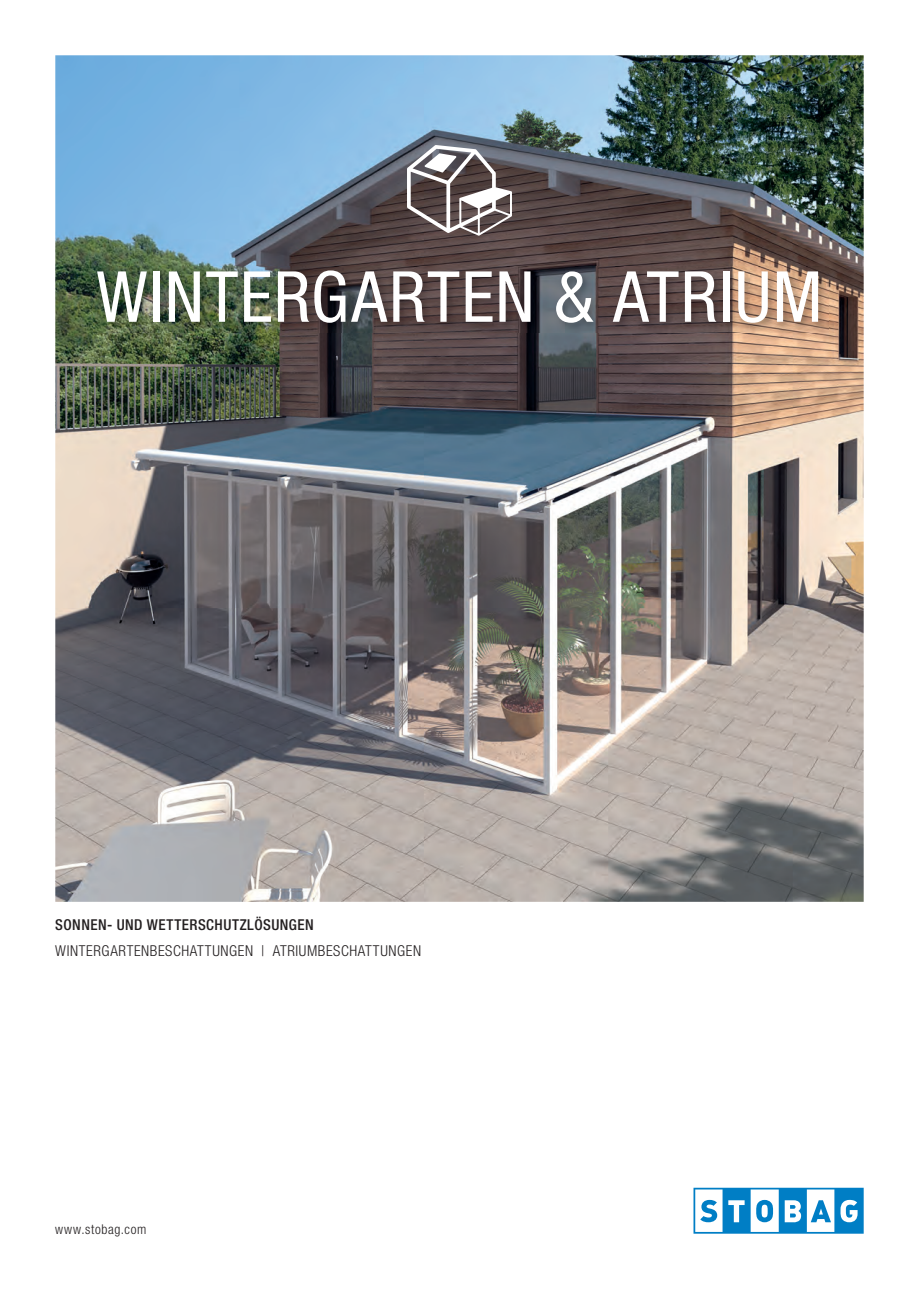
<style>
.page{position:relative;width:919px;height:1289px;background:#fff}
.page>*{position:absolute;margin:0;border:0;box-sizing:border-box;transform-origin:0 0}
.t1{font:condensed 70.5px "Helvetica Neue LT Pro";letter-spacing:.02em;color:#fff}
.t2{font:300 condensed 15px "Helvetica Neue LT Pro";letter-spacing:.04em;color:#231f20}
.t3{font:500 condensed 15px "Helvetica Neue LT Pro";letter-spacing:.03em;color:#231f20}
.t4{font:300 condensed 13.5px "Helvetica Neue LT Pro";letter-spacing:.05em;color:#231f20}
</style>
<div class="page">
<svg style="left:693px;top:1187px;width:170px;height:46px"></svg>
<img style="left:55px;top:55px;width:808px;height:846px">
<svg style="left:407px;top:145px;width:105px;height:91px"></svg>
<img style="left:93px;top:266px;width:735px;height:67px">
<h1 class="t1" style="left:96px;top:256px;width:727px">WINTERGARTEN &amp; ATRIUM</h1>
<p class="t3" style="left:55px;top:916px;width:260px">SONNEN- UND WETTERSCHUTZLÖSUNGEN</p>
<p class="t2" style="left:55px;top:941px;width:367px">WINTERGARTENBESCHATTUNGEN | ATRIUMBESCHATTUNGEN</p>
<p class="t4" style="left:55px;top:1221px;width:92px">www.stobag.com</p>
</div>
